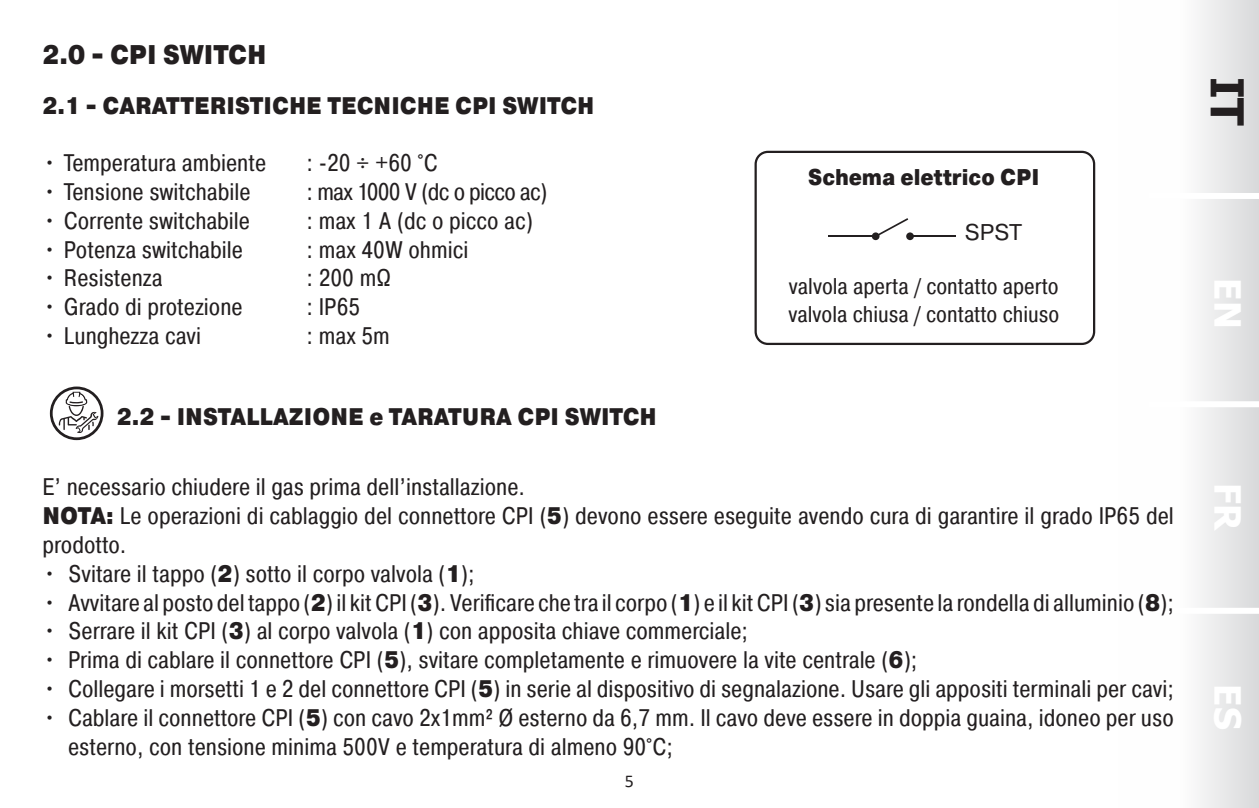
<style>
.page{position:relative;width:1259px;height:808px;background:#fff}
.page>*{position:absolute;margin:0;border:0;box-sizing:border-box;transform-origin:0 0}
.t1{font:700 45px "Tahoma";color:#231f20}
.t2{font:700 36px "Tahoma";color:#fff}
.t3{font:900 27px "Pragmatica Cond";color:#231f20}
.t4{font:24px/28.8px "Pragmatica Cond";color:#231f20}
.t5{font:900 24px "Pragmatica Cond";color:#231f20}
.t6{font:24px "Pragmatica Cond";letter-spacing:-.03em;color:#231f20}
.t7{font:22.8px "Pragmatica Cond";color:#231f20}
.t8{font:900 22.8px "Pragmatica Cond";color:#231f20}
.t9{font:22.8px "Pragmatica";color:#231f20}
.t10{font:18px "Calibri";color:#231f20}
.s1{font-weight:900}
</style>
<div class="page">
<div style="left:1118px;top:0;width:141px;height:808px;background:linear-gradient(to right,#fff,#dfe0e1)"></div>
<div style="left:1148px;top:193px;width:111px;height:6px;background:#fff"></div>
<div style="left:1148px;top:401px;width:111px;height:6px;background:#fff"></div>
<div style="left:1148px;top:608px;width:111px;height:6px;background:#fff"></div>
<svg style="left:50px;top:386px;width:53px;height:54px"></svg>
<div style="left:53px;top:389px;width:48px;height:48px;background:#fff;border-radius:50%"></div>
<svg style="left:59px;top:392px;width:40px;height:41px"></svg>
<div style="left:754px;top:151px;width:341px;height:194px;border:2px solid #231f20;border-radius:12px"></div>
<hr style="left:828px;top:235px;width:45px;height:2px;background:#231f20">
<svg style="left:877px;top:218px;width:31px;height:19px"></svg>
<hr style="left:911px;top:235px;width:44px;height:2px;background:#231f20">
<div style="left:872px;top:232px;width:7px;height:8px;background:#231f20;border-radius:50%"></div>
<div style="left:906px;top:232px;width:8px;height:8px;background:#231f20;border-radius:50%"></div>
<p class="t3" style="left:43px;top:37px;width:226px">2.0 - CPI SWITCH</p>
<p class="t5" style="left:43px;top:90px;width:553px">2.1 - CARATTERISTICHE TECNICHE CPI SWITCH</p>
<p class="t4" style="left:43px;top:148px;width:225px">• Temperatura ambiente</p>
<p class="t4" style="left:307px;top:148px;width:133px">: -20 ÷ +60 °C</p>
<p class="t4" style="left:43px;top:177px;width:210px">• Tensione switchabile</p>
<p class="t6" style="left:307px;top:177px;width:242px">: max 1000 V (dc o picco ac)</p>
<p class="t4" style="left:43px;top:206px;width:209px">• Corrente switchabile</p>
<p class="t4" style="left:307px;top:206px;width:228px">: max 1 A (dc o picco ac)</p>
<p class="t4" style="left:43px;top:235px;width:202px">• Potenza switchabile</p>
<p class="t4" style="left:307px;top:235px;width:163px">: max 40W ohmici</p>
<p class="t4" style="left:43px;top:264px;width:122px">• Resistenza</p>
<p class="t4" style="left:307px;top:264px;width:86px">: 200 mΩ</p>
<p class="t4" style="left:43px;top:292px;width:202px">• Grado di protezione</p>
<p class="t4" style="left:307px;top:292px;width:55px">: IP65</p>
<p class="t4" style="left:43px;top:321px;width:160px">• Lunghezza cavi</p>
<p class="t4" style="left:307px;top:321px;width:85px">: max 5m</p>
<p class="t5" style="left:117px;top:401px;width:541px">2.2 - INSTALLAZIONE e TARATURA CPI SWITCH</p>
<p class="t8" style="left:808px;top:163px;width:233px">Schema elettrico CPI</p>
<p class="t9" style="left:965px;top:218px;width:59px">SPST</p>
<p class="t7" style="left:789px;top:272px;width:271px">valvola aperta / contatto aperto</p>
<p class="t7" style="left:788px;top:300px;width:272px">valvola chiusa / contatto chiuso</p>
<p class="t4" style="left:43px;top:472px;width:484px">E’ necessario chiudere il gas prima dell’installazione.</p>
<p class="t4" style="left:43px;top:501px;width:1132px"><span class="s1">NOTA:</span> Le operazioni di cablaggio del connettore CPI (<span class="s1">5</span>) devono essere eseguite avendo cura di garantire il grado IP65 del prodotto.</p>
<p class="t4" style="left:43px;top:559px;width:434px">• Svitare il tappo (<span class="s1">2</span>) sotto il corpo valvola (<span class="s1">1</span>);</p>
<p class="t4" style="left:43px;top:588px;width:1133px">• Avvitare al posto del tappo (<span class="s1">2</span>) il kit CPI (<span class="s1">3</span>). Verificare che tra il corpo (<span class="s1">1</span>) e il kit CPI (<span class="s1">3</span>) sia presente la rondella di alluminio (<span class="s1">8</span>);</p>
<p class="t4" style="left:43px;top:616px;width:707px">• Serrare il kit CPI (<span class="s1">3</span>) al corpo valvola (<span class="s1">1</span>) con apposita chiave commerciale;</p>
<p class="t4" style="left:43px;top:645px;width:876px">• Prima di cablare il connettore CPI (<span class="s1">5</span>), svitare completamente e rimuovere la vite centrale (<span class="s1">6</span>);</p>
<p class="t4" style="left:43px;top:674px;width:1133px">• Collegare i morsetti 1 e 2 del connettore CPI (<span class="s1">5</span>) in serie al dispositivo di segnalazione. Usare gli appositi terminali per cavi;</p>
<p class="t4" style="left:68px;top:703px;width:1107px;text-indent:-26px">• Cablare il connettore CPI (<span class="s1">5</span>) con cavo 2x1mm² Ø esterno da 6,7 mm. Il cavo deve essere in doppia guaina, idoneo per uso esterno, con tensione minima 500V e temperatura di almeno 90°C;</p>
<p class="t10" style="left:625px;top:768px;width:11px">5</p>
<h1 class="t1" style="left:1258px;top:76px;width:51px;rotate:90deg">IT</h1>
<h2 class="t2" style="left:1252px;top:278px;width:51px;rotate:90deg">EN</h2>
<h2 class="t2" style="left:1252px;top:483px;width:49px;rotate:90deg">FR</h2>
<h2 class="t2" style="left:1252px;top:684px;width:46px;rotate:90deg">ES</h2>
</div>
